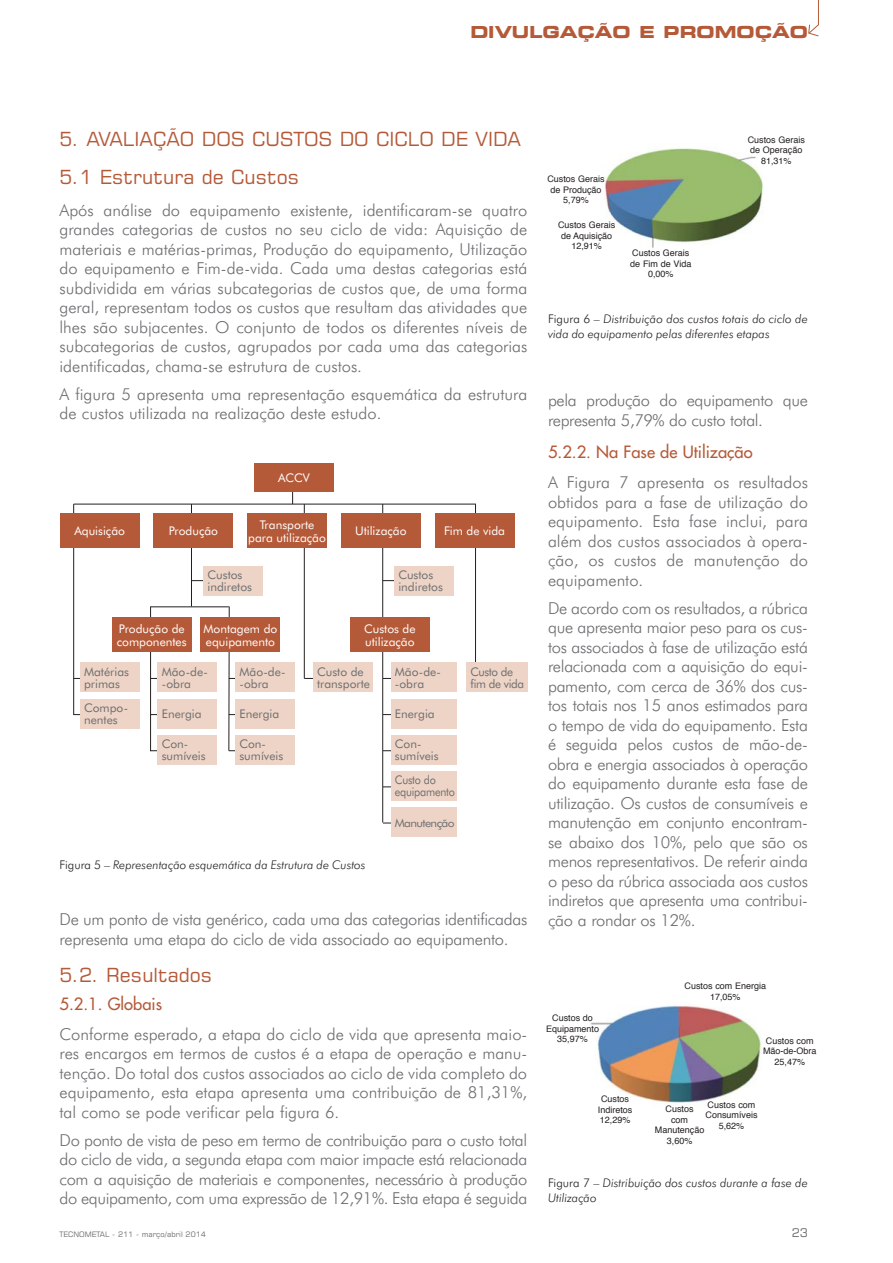
<style>
.page{position:relative;width:893px;height:1263px;background:#fff}
.page>*{position:absolute;margin:0;border:0;box-sizing:border-box;transform-origin:0 0}
.t1{font:19.5px/37.7px "Square 721 BT";color:#b55a39}
.t2{font:300 16.5px/19.5px "Futura BT";letter-spacing:-.015em;color:#6d6e70;text-align:justify}
.t3{font:16.5px "Futura";color:#b55a39}
.t4{font:700 expanded 16.5px "Square 721 BT";color:#b55a39}
.t5{font:italic 300 12px/14.2px "Futura BT";color:#231f20}
.t6{font:12px/12px "Futura BT";color:#6d6e70}
.t7{font:12px/13.5px "Futura BT";color:#fff}
.t8{font:12px/12px "Futura BT";letter-spacing:-.02em;color:#6d6e70;scale:.9 1}
.t9{font:12px/12px "Futura BT";letter-spacing:-.03em;color:#6d6e70}
.t10{font:12px "Square 721 BT";color:#6d6e70}
.t11{font:11.4px "Futura BT";letter-spacing:-.05em;color:#6d6e70;scale:1.05 1}
.t12{font:9px/10.5px "Helvetica";color:#231f20;text-align:center}
.t13{font:7.5px "Square 721 BT";color:#6d6e70}
.s1{font-style:normal}
</style>
<div class="page">
<svg style="left:808px;top:0;width:11px;height:37px"></svg>
<div style="left:313px;top:662px;width:59px;height:30px;background:#eed4c6"></div>
<hr style="left:228px;top:606px;width:2px;height:145px;background:#231f20">
<hr style="left:73px;top:504px;width:1px;height:211px;background:#231f20">
<hr style="left:191px;top:504px;width:1px;height:102px;background:#231f20">
<svg style="left:292px;top:491px;width:1px;height:13px"></svg>
<hr style="left:304px;top:504px;width:1px;height:174px;background:#231f20">
<hr style="left:382px;top:504px;width:1px;height:318px;background:#231f20">
<hr style="left:475px;top:504px;width:1px;height:158px;background:#231f20">
<div style="left:254px;top:463px;width:80px;height:28px;background:#b55a39"></div>
<div style="left:203px;top:566px;width:60px;height:29px;background:#eed4c6"></div>
<div style="left:394px;top:566px;width:60px;height:29px;background:#eed4c6"></div>
<div style="left:80px;top:662px;width:59px;height:30px;background:#eed4c6"></div>
<div style="left:80px;top:699px;width:59px;height:29px;background:#eed4c6"></div>
<div style="left:157px;top:662px;width:60px;height:30px;background:#eed4c6"></div>
<div style="left:157px;top:699px;width:60px;height:29px;background:#eed4c6"></div>
<div style="left:157px;top:735px;width:60px;height:29px;background:#eed4c6"></div>
<div style="left:235px;top:662px;width:60px;height:30px;background:#eed4c6"></div>
<div style="left:235px;top:699px;width:60px;height:29px;background:#eed4c6"></div>
<div style="left:235px;top:735px;width:60px;height:29px;background:#eed4c6"></div>
<div style="left:391px;top:662px;width:65px;height:30px;background:#eed4c6"></div>
<div style="left:391px;top:699px;width:65px;height:29px;background:#eed4c6"></div>
<div style="left:391px;top:735px;width:65px;height:29px;background:#eed4c6"></div>
<div style="left:391px;top:771px;width:65px;height:30px;background:#eed4c6"></div>
<div style="left:391px;top:807px;width:65px;height:30px;background:#eed4c6"></div>
<div style="left:466px;top:662px;width:61px;height:30px;background:#eed4c6"></div>
<div style="left:60px;top:514px;width:79px;height:34px;background:#b55a39"></div>
<div style="left:154px;top:514px;width:79px;height:34px;background:#b55a39"></div>
<div style="left:247px;top:514px;width:80px;height:34px;background:#b55a39"></div>
<div style="left:201px;top:618px;width:79px;height:34px;background:#b55a39"></div>
<div style="left:350px;top:618px;width:80px;height:34px;background:#b55a39"></div>
<div style="left:341px;top:514px;width:79px;height:34px;background:#b55a39"></div>
<div style="left:435px;top:514px;width:79px;height:34px;background:#b55a39"></div>
<hr style="left:151px;top:606px;width:78px;height:1px;background:#231f20">
<hr style="left:150px;top:606px;width:1px;height:145px;background:#231f20">
<hr style="left:74px;top:504px;width:402px;height:1px;background:#231f20">
<div style="left:112px;top:618px;width:79px;height:34px;background:#b55a39"></div>
<img style="left:604px;top:148px;width:159px;height:100px">
<img style="left:591px;top:1006px;width:170px;height:97px">
<p class="t4" style="left:470px;top:26px;width:339px">DIVULGAÇÃO E PROMOÇÃO</p>
<p class="t1" style="left:60px;top:123px;width:463px">5. AVALIAÇÃO DOS CUSTOS DO CICLO DE VIDA<br>5.1 Estrutura de Custos</p>
<p class="t2" style="left:60px;top:201px;width:469px">Após análise do equipamento existente, identificaram-se quatro grandes categorias de custos no seu ciclo de vida: Aquisição de materiais e matérias-primas, Produção do equipamento, Utilização do equipamento e Fim-de-vida. Cada uma destas categorias está subdividida em várias subcategorias de custos que, de uma forma geral, representam todos os custos que resultam das atividades que lhes são subjacentes. O conjunto de todos os diferentes níveis de subcategorias de custos, agrupados por cada uma das categorias identificadas, chama-se estrutura de custos.</p>
<p class="t2" style="left:60px;top:385px;width:469px">A figura 5 apresenta uma representação esquemática da estrutura de custos utilizada na realização deste estudo.</p>
<p class="t2" style="left:548px;top:391px;width:261px">pela produção do equipamento que representa 5,79% do custo total.</p>
<p class="t3" style="left:548px;top:444px;width:206px">5.2.2. Na Fase de Utilização</p>
<p class="t2" style="left:548px;top:473px;width:261px">A Figura 7 apresenta os resultados obtidos para a fase de utilização do equipamento. Esta fase inclui, para além dos custos associados à opera&shy;ção, os custos de manutenção do equipamento.</p>
<p class="t2" style="left:548px;top:599px;width:261px">De acordo com os resultados, a rúbrica que apresenta maior peso para os cus&shy;tos associados à fase de utilização está relacionada com a aquisição do equi&shy;pamento, com cerca de 36% dos cus&shy;tos totais nos 15 anos estimados para o tempo de vida do equipamento. Esta é seguida pelos custos de mão-de&shy;obra e energia associados à operação do equipamento durante esta fase de utilização. Os custos de consumíveis e manutenção em conjunto encontram&shy;se abaixo dos 10%, pelo que são os menos representativos. De referir ainda o peso da rúbrica associada aos custos indiretos que apresenta uma contribui&shy;ção a rondar os 12%.</p>
<p class="t12" style="left:748px;top:135px;width:59px">Custos Gerais de Operação<br>81,31%</p>
<p class="t12" style="left:547px;top:175px;width:59px">Custos Gerais de Produção<br>5,79%</p>
<p class="t12" style="left:558px;top:221px;width:59px">Custos Gerais de Aquisição<br>12,91%</p>
<p class="t12" style="left:630px;top:249px;width:63px">Custos Gerais de Fim de Vida<br>0,00%</p>
<p class="t5" style="left:548px;top:313px;width:261px"><span class="s1">Figura 6 –</span> Distribuição dos custos totais do ciclo de vida do equipamento pelas diferentes etapas</p>
<p class="t7" style="left:278px;top:471px;width:33px">ACCV</p>
<p class="t7" style="left:74px;top:525px;width:52px">Aquisição</p>
<p class="t7" style="left:169px;top:525px;width:51px">Produção</p>
<p class="t7" style="left:248px;top:518px;width:79px;text-align:center">Transporte para utilização</p>
<p class="t7" style="left:355px;top:525px;width:53px">Utilização</p>
<p class="t7" style="left:444px;top:525px;width:63px">Fim de vida</p>
<p class="t6" style="left:208px;top:570px;width:46px">Custos indiretos</p>
<p class="t6" style="left:398px;top:570px;width:46px">Custos indiretos</p>
<p class="t7" style="left:117px;top:622px;width:71px">Produção de componentes</p>
<p class="t7" style="left:203px;top:622px;width:75px">Montagem do equipamento</p>
<p class="t7" style="left:364px;top:622px;width:53px">Custos de utilização</p>
<p class="t6" style="left:162px;top:666px;width:48px">Mão-de--obra</p>
<p class="t6" style="left:162px;top:708px;width:41px">Energia</p>
<p class="t6" style="left:162px;top:739px;width:45px">Con&shy;sumíveis</p>
<p class="t6" style="left:239px;top:666px;width:48px">Mão-de--obra</p>
<p class="t6" style="left:239px;top:708px;width:41px">Energia</p>
<p class="t6" style="left:239px;top:739px;width:45px">Con&shy;sumíveis</p>
<p class="t6" style="left:317px;top:666px;width:54px">Custo de transporte</p>
<p class="t6" style="left:395px;top:666px;width:48px">Mão-de--obra</p>
<p class="t6" style="left:395px;top:708px;width:41px">Energia</p>
<p class="t6" style="left:395px;top:739px;width:45px">Con&shy;sumíveis</p>
<p class="t8" style="left:395px;top:775px;width:68px">Custo do equipamento</p>
<p class="t11" style="left:395px;top:817px;width:58px">Manutenção</p>
<p class="t9" style="left:470px;top:666px;width:55px">Custo de fim de vida</p>
<p class="t6" style="left:84px;top:666px;width:46px">Matérias primas</p>
<p class="t6" style="left:84px;top:702px;width:46px">Compo&shy;nentes</p>
<p class="t5" style="left:60px;top:858px;width:308px"><span class="s1">Figura 5 –</span> Representação esquemática da Estrutura de Custos</p>
<p class="t2" style="left:60px;top:911px;width:469px">De um ponto de vista genérico, cada uma das categorias identificadas representa uma etapa do ciclo de vida associado ao equipamento.</p>
<p class="t1" style="left:60px;top:958px;width:154px">5.2. Resultados</p>
<p class="t3" style="left:60px;top:995px;width:104px">5.2.1. Globais</p>
<p class="t2" style="left:60px;top:1025px;width:469px">Conforme esperado, a etapa do ciclo de vida que apresenta maio&shy;res encargos em termos de custos é a etapa de operação e manu&shy;tenção. Do total dos custos associados ao ciclo de vida completo do equipamento, esta etapa apresenta uma contribuição de 81,31%, tal como se pode verificar pela figura 6.</p>
<p class="t2" style="left:60px;top:1131px;width:469px">Do ponto de vista de peso em termo de contribuição para o custo total do ciclo de vida, a segunda etapa com maior impacte está relacionada com a aquisição de materiais e componentes, necessário à produção do equipamento, com uma expressão de 12,91%. Esta etapa é seguida</p>
<p class="t12" style="left:685px;top:981px;width:83px">Custos com Energia<br>17,05%</p>
<p class="t12" style="left:763px;top:1036px;width:55px">Custos com<br>Mão-de-Obra<br>25,47%</p>
<p class="t12" style="left:546px;top:1013px;width:55px">Custos do<br>Equipamento<br>35,97%</p>
<p class="t12" style="left:598px;top:1094px;width:36px">Custos<br>Indiretos<br>12,29%</p>
<p class="t12" style="left:655px;top:1104px;width:51px">Custos<br>com<br>Manutenção<br>3,60%</p>
<p class="t12" style="left:705px;top:1100px;width:53px">Custos com<br>Consumíveis<br>5,62%</p>
<p class="t5" style="left:548px;top:1176px;width:261px"><span class="s1">Figura 7 –</span> Distribuição dos custos durante a fase de<br>Utilização</p>
<p class="t13" style="left:60px;top:1232px;width:148px">TECNOMETAL - 211 - março/abril 2014</p>
<p class="t10" style="left:792px;top:1228px;width:18px">23</p>
</div>
